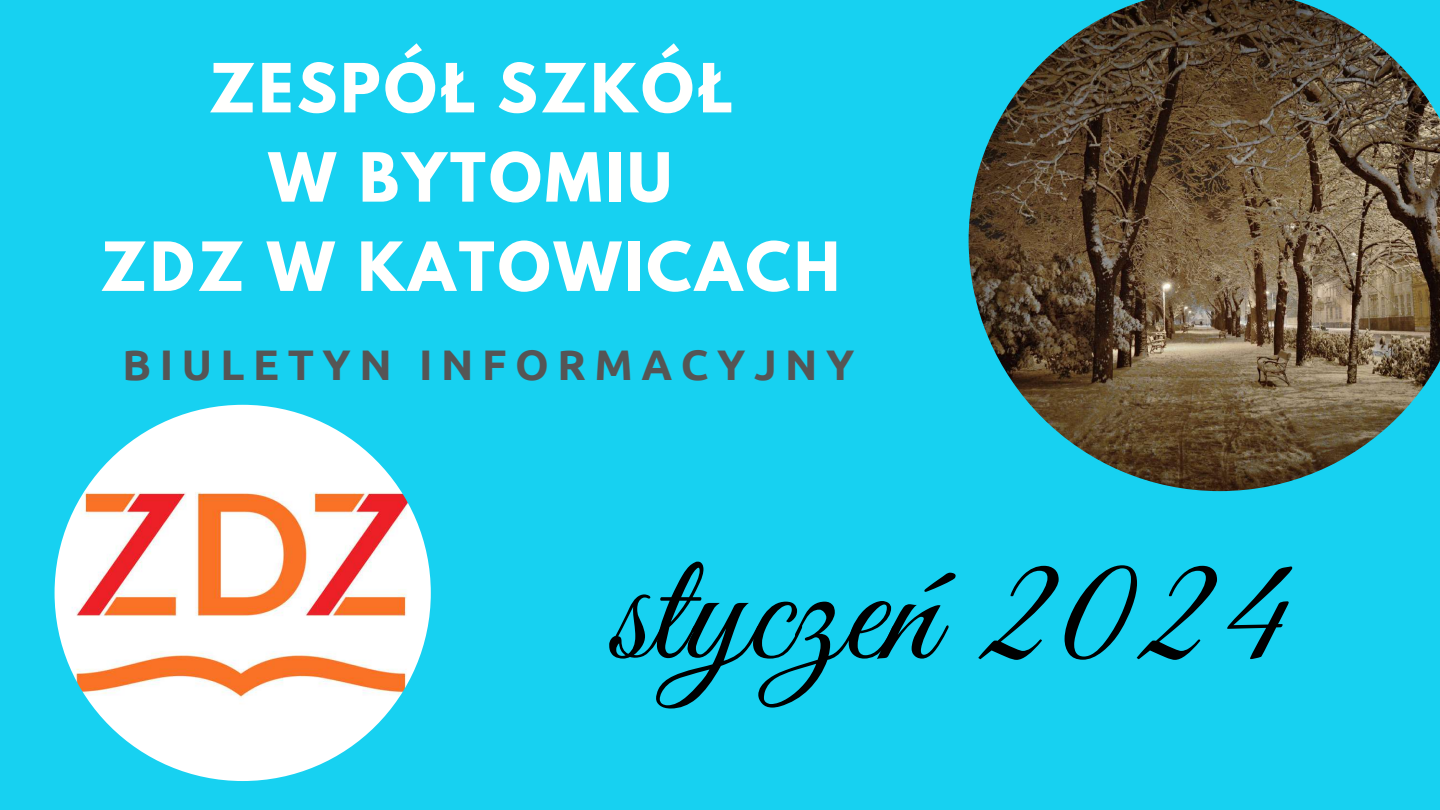
<style>
.page{position:relative;width:1440px;height:810px;background:#17d1f1}
.page>*{position:absolute;margin:0;border:0;box-sizing:border-box;transform-origin:0 0}
.t1{font:160px "Great Vibes";color:#000}
.t2{font:700 60px/89.2px "League Spartan";letter-spacing:.055em;color:#fffffe;text-align:center}
.t3{font:700 42.8px "Ubuntu";letter-spacing:.2em;color:#555}
</style>
<div class="page">
<img style="left:55px;top:405px;width:376px;height:376px;border-radius:50%">
<img style="left:969px;top:0;width:471px;height:491px">
<p class="t2" style="left:101px;top:51px;width:741px">ZESPÓŁ SZKÓŁ<br>W BYTOMIU<br>ZDZ W KATOWICACH</p>
<p class="t3" style="left:122px;top:340px;width:734px">BIULETYN INFORMACYJNY</p>
<h1 class="t1" style="left:611px;top:522px;width:680px">styczeń 2024</h1>
</div>
